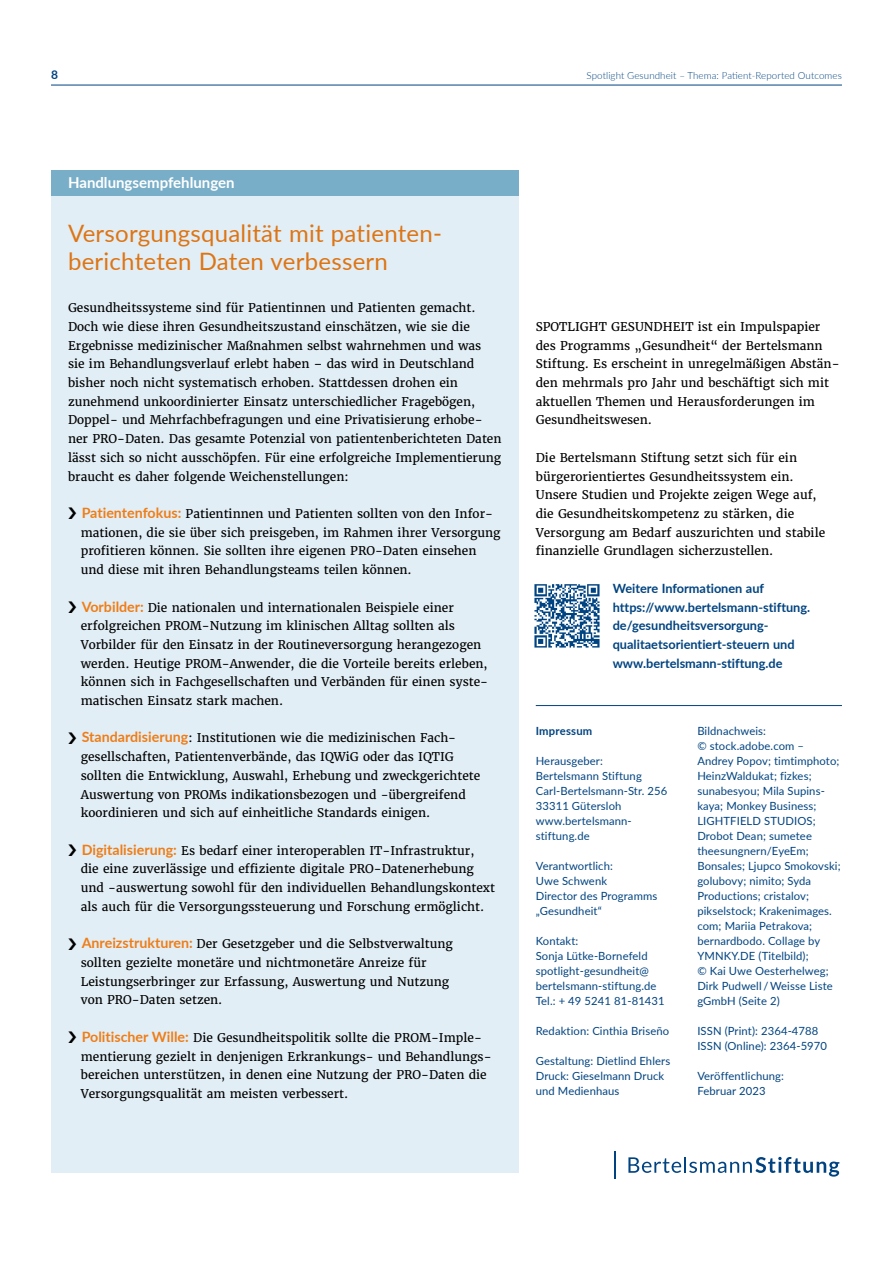
<style>
.page{position:relative;width:893px;height:1263px;background:#fff}
.page>*{position:absolute;margin:0;border:0;box-sizing:border-box;transform-origin:0 0}
.t1{font:24px/28px "Lato";letter-spacing:.01em;color:#dd7515}
.t2{font:700 15px "Lato";color:#fff}
.t3{font:700 12.75px/18.8px "Lato";color:#004380}
.t4{font:12px/18.8px "Merriweather";color:#000}
.t5{font:700 12px "Lato";color:#004380}
.t6{font:11.25px/15px "Lato";letter-spacing:.01em;color:#004380}
.t7{font:700 11.25px "Lato";letter-spacing:.02em;color:#004380}
.t8{font:300 9.75px "Lato";letter-spacing:.01em;color:#004380}
.s1{font-family:"Lato";font-weight:700;font-size:14.25px;color:#ef7d17}
</style>
<div class="page">
<hr style="left:51px;top:85px;width:791px;height:1px;background:#004380">
<div style="left:51px;top:181px;width:468px;height:992px;background:#e2eef5"></div>
<div style="left:51px;top:170px;width:468px;height:26px;background:#79aec8"></div>
<hr style="left:536px;top:705px;width:306px;height:1px;background:#004380">
<svg style="left:628px;top:1157px;width:211px;height:19px"></svg>
<hr style="left:614px;top:1151px;width:2px;height:27px;background:#004380">
<img style="left:534px;top:584px;width:66px;height:64px">
<p class="t5" style="left:51px;top:66px;width:8px">8</p>
<p class="t8" style="left:587px;top:69px;width:257px">Spotlight Gesundheit – Thema: Patient-Reported Outcomes</p>
<p class="t2" style="left:68px;top:171px;width:168px">Handlungsempfehlungen</p>
<h1 class="t1" style="left:68px;top:218px;width:372px">Versorgungsqualität mit patienten&shy;berichteten Daten verbessern</h1>
<p class="t4" style="left:68px;top:298px;width:435px">Gesundheitssysteme sind für Patientinnen und Patienten gemacht.<br>Doch wie diese ihren Gesundheitszustand einschätzen, wie sie die Ergebnisse medizinischer Maßnahmen selbst wahrnehmen und was<br>sie im Behandlungsverlauf erlebt haben – das wird in Deutschland bisher noch nicht systematisch erhoben. Stattdessen drohen ein zunehmend unkoordinierter Einsatz unterschiedlicher Fragebögen, Doppel- und Mehrfachbefragungen und eine Privatisierung erhobe&shy;ner PRO-Daten. Das gesamte Potenzial von patientenberichteten Daten lässt sich so nicht ausschöpfen. Für eine erfolgreiche Implementierung braucht es daher folgende Weichenstellungen:</p>
<p class="t4" style="left:81px;top:504px;width:421px"><span class="s1">Patientenfokus:</span> Patientinnen und Patienten sollten von den Infor&shy;mationen, die sie über sich preisgeben, im Rahmen ihrer Versorgung profitieren können. Sie sollten ihre eigenen PRO-Daten einsehen und diese mit ihren Behandlungsteams teilen können.</p>
<p class="t4" style="left:81px;top:598px;width:409px"><span class="s1">Vorbilder:</span> Die nationalen und internationalen Beispiele einer erfolgreichen PROM-Nutzung im klinischen Alltag sollten als Vorbilder für den Einsatz in der Routineversorgung herangezogen werden. Heutige PROM-Anwender, die die Vorteile bereits erleben, können sich in Fachgesellschaften und Verbänden für einen syste&shy;matischen Einsatz stark machen.</p>
<p class="t4" style="left:81px;top:729px;width:401px"><span class="s1">Standardisierung</span>: Institutionen wie die medizinischen Fach&shy;gesellschaften, Patientenverbände, das IQWiG oder das IQTIG sollten die Entwicklung, Auswahl, Erhebung und zweckgerichtete Auswertung von PROMs indikationsbezogen und -übergreifend koordinieren und sich auf einheitliche Standards einigen.</p>
<p class="t4" style="left:81px;top:841px;width:416px"><span class="s1">Digitalisierung:</span> Es bedarf einer interoperablen IT-Infrastruktur,<br>die eine zuverlässige und effiziente digitale PRO-Datenerhebung und -auswertung sowohl für den individuellen Behandlungskontext als auch für die Versorgungssteuerung und Forschung ermöglicht.</p>
<p class="t4" style="left:81px;top:935px;width:374px"><span class="s1">Anreizstrukturen:</span> Der Gesetzgeber und die Selbstverwaltung sollten gezielte monetäre und nichtmonetäre Anreize für Leistungserbringer zur Erfassung, Auswertung und Nutzung von PRO-Daten setzen.</p>
<p class="t4" style="left:81px;top:1028px;width:412px"><span class="s1">Politischer Wille:</span> Die Gesundheitspolitik sollte die PROM-Imple&shy;mentierung gezielt in denjenigen Erkrankungs- und Behandlungs&shy;bereichen unterstützen, in denen eine Nutzung der PRO-Daten die Versorgungsqualität am meisten verbessert.</p>
<p class="t4" style="left:536px;top:317px;width:305px">SPOTLIGHT GESUNDHEIT ist ein Impulspapier des Programms „Gesundheit“ der Bertelsmann Stiftung. Es erscheint in unregelmäßigen Abstän&shy;den mehrmals pro Jahr und beschäftigt sich mit aktuellen Themen und Herausforderungen im Gesundheitswesen.</p>
<p class="t4" style="left:536px;top:448px;width:291px">Die Bertelsmann Stiftung setzt sich für ein bürgerorientiertes Gesundheitssystem ein.<br>Unsere Studien und Projekte zeigen Wege auf, die Gesundheitskompetenz zu stärken, die Versorgung am Bedarf auszurichten und stabile finanzielle Grundlagen sicherzustellen.</p>
<p class="t3" style="left:613px;top:578px;width:199px">Weitere Informationen auf https://www.bertelsmann-stiftung. de/gesundheitsversorgung&shy;qualitaetsorientiert-steuern und www.bertelsmann-stiftung.de</p>
<p class="t7" style="left:536px;top:723px;width:58px">Impressum</p>
<p class="t6" style="left:536px;top:753px;width:133px">Herausgeber:<br>Bertelsmann Stiftung<br>Carl-Bertelsmann-Str. 256<br>33311 Gütersloh www.bertelsmann&shy;stiftung.de</p>
<p class="t6" style="left:536px;top:858px;width:123px">Verantwortlich:<br>Uwe Schwenk<br>Director des Programms „Gesundheit“</p>
<p class="t6" style="left:536px;top:933px;width:130px">Kontakt:<br>Sonja Lütke-Bornefeld spotlight-gesundheit@ bertelsmann-stiftung.de<br>Tel.: + 49 5241 81-81431</p>
<p class="t6" style="left:536px;top:1023px;width:135px">Redaktion: Cinthia Briseño</p>
<p class="t6" style="left:536px;top:1053px;width:136px">Gestaltung: Dietlind Ehlers<br>Druck: Gieselmann Druck und Medienhaus</p>
<p class="t6" style="left:697px;top:723px;width:145px">Bildnachweis:<br>© stock.adobe.com –<br>Andrey Popov; timtimphoto;<br>HeinzWaldukat; fizkes; sunabesyou; Mila Supins&shy;kaya; Monkey Business;<br>LIGHTFIELD STUDIOS;<br>Drobot Dean; sumetee theesungnern/EyeEm;<br>Bonsales; Ljupco Smokovski; golubovy; nimito; Syda<br>Productions; cristalov; pikselstock; Krakenimages. com; Mariia Petrakova; bernardbodo. Collage by<br>YMNKY.DE (Titelbild);<br>© Kai Uwe Oesterhelweg;<br>Dirk Pudwell / Weisse Liste gGmbH (Seite 2)</p>
<p class="t6" style="left:697px;top:1023px;width:131px">ISSN (Print): 2364-4788<br>ISSN (Online): 2364-5970</p>
<p class="t6" style="left:697px;top:1068px;width:88px">Veröffentlichung:<br>Februar 2023</p>
</div>
